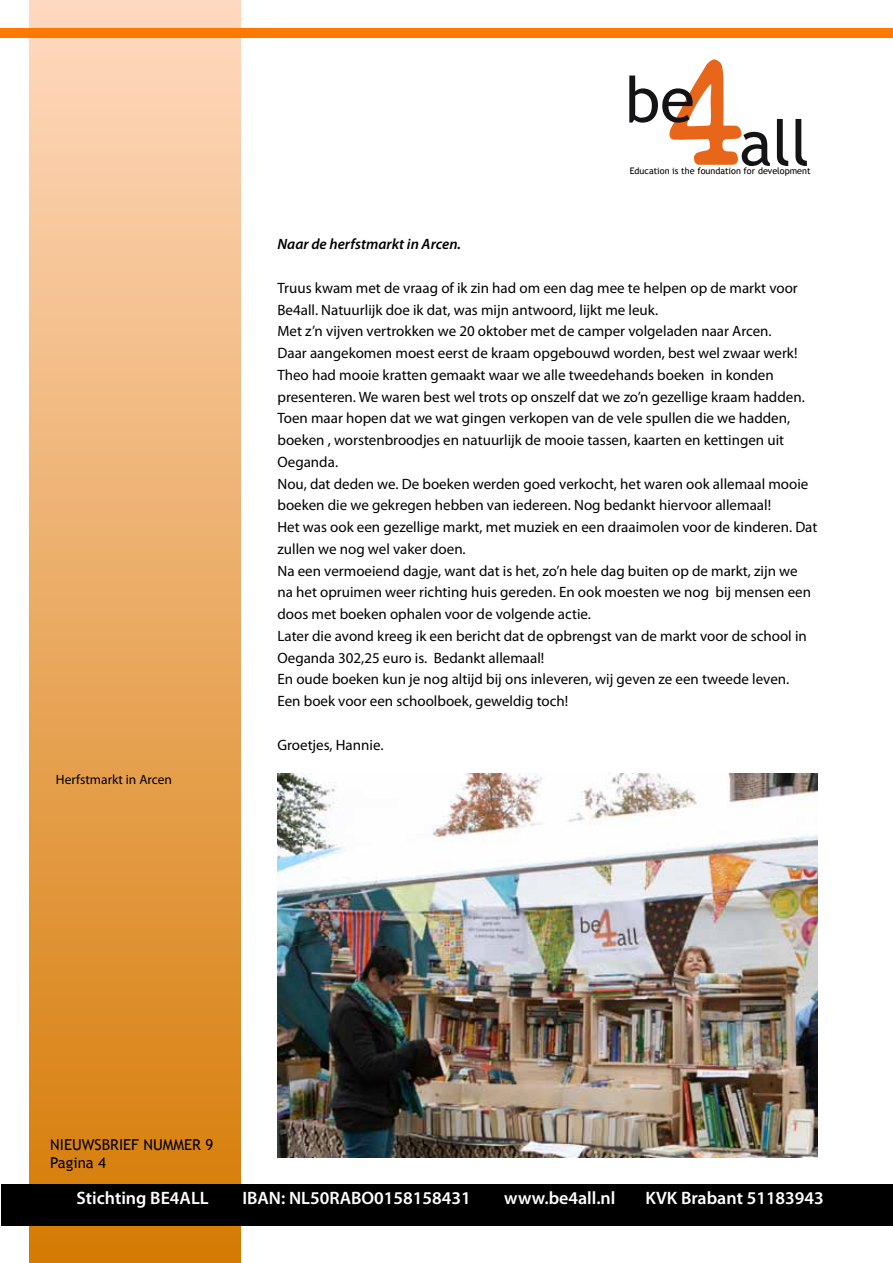
<style>
.page{position:relative;width:893px;height:1263px;background:#fff}
.page>*{position:absolute;margin:0;border:0;box-sizing:border-box;transform-origin:0 0}
.t1{font:63px "Trebuchet MS";color:#141417}
.t2{font:600 18px "Myriad Pro";color:#fff}
.t3{font:15px/21.8px "Myriad Pro";color:#000}
.t4{font:15px/18px "Trebuchet MS";color:#000}
.t5{font:italic 600 15px "Myriad Pro";color:#000}
.t6{font:13.5px "Myriad Pro";color:#000}
.t7{font:9px "Trebuchet MS";color:#000}
</style>
<div class="page">
<div style="left:30px;top:0;width:211px;height:1263px;background:linear-gradient(to bottom,#ffd9c0,#d47a02)"></div>
<div style="left:1px;top:1184px;width:891px;height:41px;background:#000"></div>
<svg style="left:669px;top:59px;width:73px;height:106px"></svg>
<div style="left:0;top:28px;width:893px;height:10px;background:#ff7900"></div>
<img style="left:277px;top:774px;width:541px;height:383px">
<h1 class="t1" style="left:625px;top:63px;width:71px">be</h1>
<h1 class="t1" style="left:739px;top:106px;width:72px">all</h1>
<p class="t7" style="left:630px;top:166px;width:182px">Education is the foundation for development</p>
<p class="t6" style="left:56px;top:771px;width:118px">Herfstmarkt in Arcen</p>
<p class="t5" style="left:277px;top:235px;width:185px">Naar de herfstmarkt in Arcen.</p>
<p class="t3" style="left:277px;top:277px;width:541px">Truus kwam met de vraag of ik zin had om een dag mee te helpen op de markt voor Be4all. Natuurlijk doe ik dat, was mijn antwoord, lijkt me leuk.<br>Met z’n vijven vertrokken we 20 oktober met de camper volgeladen naar Arcen.<br>Daar aangekomen moest eerst de kraam opgebouwd worden, best wel zwaar werk!<br>Theo had mooie kratten gemaakt waar we alle tweedehands boeken in konden presenteren. We waren best wel trots op onszelf dat we zo’n gezellige kraam hadden.<br>Toen maar hopen dat we wat gingen verkopen van de vele spullen die we hadden, boeken , worstenbroodjes en natuurlijk de mooie tassen, kaarten en kettingen uit Oeganda.<br>Nou, dat deden we. De boeken werden goed verkocht, het waren ook allemaal mooie boeken die we gekregen hebben van iedereen. Nog bedankt hiervoor allemaal!<br>Het was ook een gezellige markt, met muziek en een draaimolen voor de kinderen. Dat zullen we nog wel vaker doen.<br>Na een vermoeiend dagje, want dat is het, zo’n hele dag buiten op de markt, zijn we<br>na het opruimen weer richting huis gereden. En ook moesten we nog bij mensen een doos met boeken ophalen voor de volgende actie.<br>Later die avond kreeg ik een bericht dat de opbrengst van de markt voor de school in Oeganda 302,25 euro is. Bedankt allemaal!<br>En oude boeken kun je nog altijd bij ons inleveren, wij geven ze een tweede leven.<br>Een boek voor een schoolboek, geweldig toch!</p>
<p class="t3" style="left:277px;top:733px;width:107px">Groetjes, Hannie.</p>
<p class="t4" style="left:50px;top:1136px;width:165px">NIEUWSBRIEF NUMMER 9<br>Pagina 4</p>
<p class="t2" style="left:77px;top:1187px;width:134px">Stichting BE4ALL</p>
<p class="t2" style="left:242px;top:1187px;width:230px">IBAN: NL50RABO0158158431</p>
<p class="t2" style="left:504px;top:1187px;width:113px">www.be4all.nl</p>
<p class="t2" style="left:645px;top:1187px;width:180px">KVK Brabant 51183943</p>
</div>
